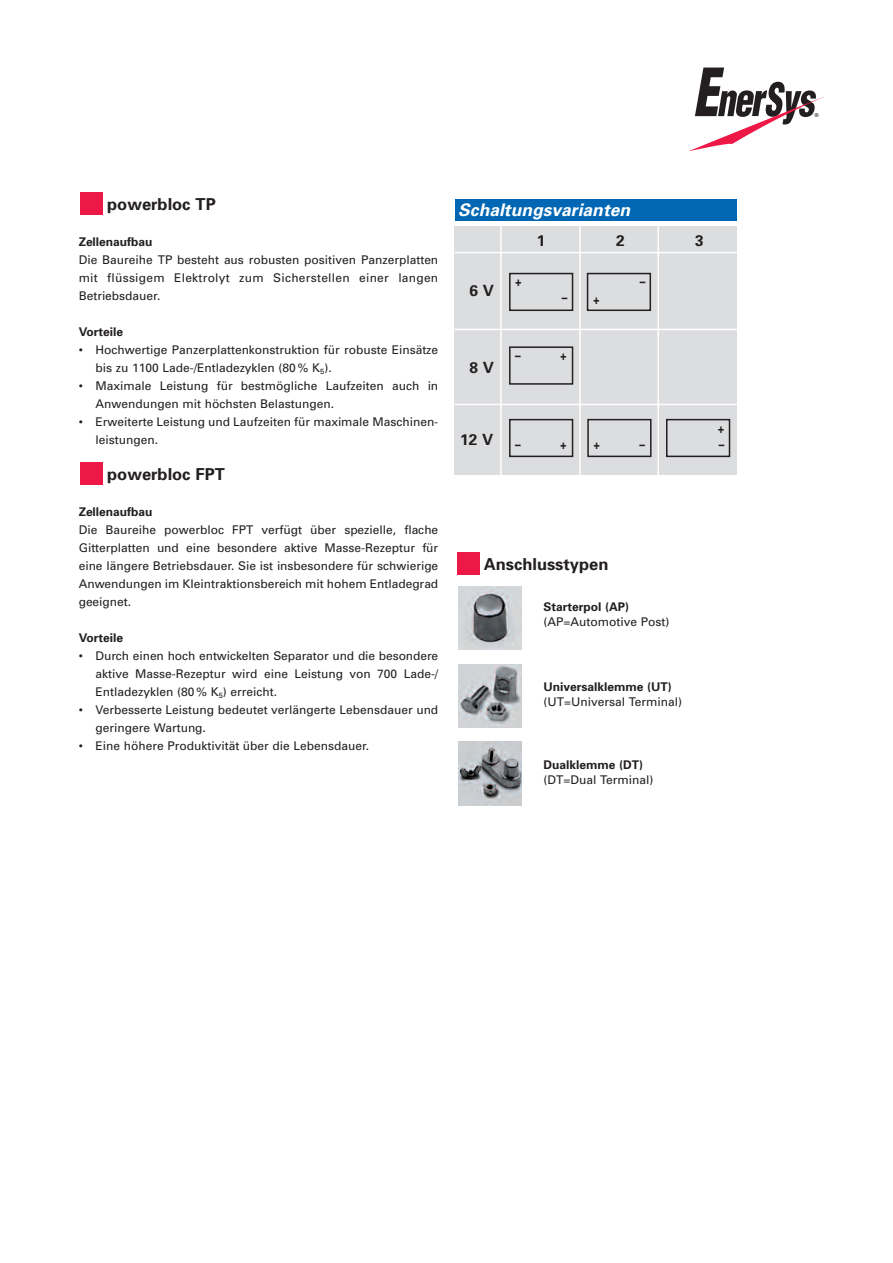
<style>
.page{position:relative;width:893px;height:1263px;background:#fff}
.page>*{position:absolute;margin:0;border:0;box-sizing:border-box;transform-origin:0 0}
.t1{font:italic 700 17.4px "Univers";letter-spacing:.005em;color:#fff}
.t2{font:700 16.5px "Univers";color:#231f20}
.t3{font:700 15.45px "Univers";color:#231f20}
.t4{font:700 13.35px/16px "Univers";color:#231f20;scale:.84 1}
.t5{font:12px/18px "Univers";color:#231f20}
.t6{font:700 12px "Univers";color:#231f20}
.t7{font:5.4px "Univers";color:#231f20}
</style>
<div class="page">
<div style="left:80px;top:462px;width:23px;height:23px;background:#ed1845"></div>
<div style="left:457px;top:552px;width:22px;height:23px;background:#ed1845"></div>
<div style="left:80px;top:192px;width:23px;height:23px;background:#ed1845"></div>
<div style="left:455px;top:226px;width:282px;height:249px;background:#dcdddf"></div>
<div style="left:455px;top:199px;width:282px;height:22px;background:#0166b3"></div>
<hr style="left:500px;top:224px;width:2px;height:255px;background:#fff">
<hr style="left:579px;top:224px;width:2px;height:256px;background:#fff">
<hr style="left:455px;top:329px;width:361px;height:1px;background:#fff">
<hr style="left:455px;top:252px;width:361px;height:1px;background:#fff">
<div style="left:509px;top:273px;width:64px;height:38px;border:2px solid #231f20"></div>
<div style="left:587px;top:273px;width:64px;height:38px;border:2px solid #231f20"></div>
<hr style="left:455px;top:404px;width:361px;height:1px;background:#fff">
<hr style="left:657px;top:224px;width:2px;height:256px;background:#fff">
<div style="left:509px;top:346px;width:64px;height:39px;border:2px solid #231f20"></div>
<div style="left:509px;top:419px;width:64px;height:38px;border:2px solid #231f20"></div>
<div style="left:587px;top:419px;width:64px;height:38px;border:2px solid #231f20"></div>
<div style="left:666px;top:419px;width:64px;height:38px;border:2px solid #231f20"></div>
<img style="left:458px;top:586px;width:64px;height:64px">
<img style="left:458px;top:664px;width:64px;height:64px">
<img style="left:458px;top:741px;width:64px;height:64px">
<svg style="left:689px;top:68px;width:135px;height:83px"></svg>
<h2 class="t2" style="left:107px;top:198px;width:110px">powerbloc TP</h2>
<p class="t6" style="left:79px;top:237px;width:75px">Zellenaufbau</p>
<p class="t5" style="left:79px;top:251px;width:361px;text-align:justify">Die Baureihe TP besteht aus robusten positiven Panzerplatten mit flüssigem Elektrolyt zum Sicherstellen einer langen Betriebsdauer.</p>
<p class="t6" style="left:79px;top:327px;width:46px">Vorteile</p>
<p class="t5" style="left:96px;top:341px;width:344px;text-indent:-17px">• Hochwertige Panzerplattenkonstruktion für robuste Einsätze bis zu 1100 Lade-/Entladezyklen (80 % K<sub>5</sub>).</p>
<p class="t5" style="left:96px;top:377px;width:344px;text-indent:-17px">• Maximale Leistung für bestmögliche Laufzeiten auch in<br>Anwendungen mit höchsten Belastungen.</p>
<p class="t5" style="left:96px;top:413px;width:344px;text-indent:-17px">• Erweiterte Leistung und Laufzeiten für maximale Maschinen&shy;leistungen.</p>
<h2 class="t2" style="left:107px;top:468px;width:119px">powerbloc FPT</h2>
<p class="t6" style="left:79px;top:507px;width:75px">Zellenaufbau</p>
<p class="t5" style="left:79px;top:521px;width:361px;text-align:justify">Die Baureihe powerbloc FPT verfügt über spezielle, flache Gitterplatten und eine besondere aktive Masse-Rezeptur für eine längere Betriebsdauer. Sie ist insbesondere für schwierige Anwendungen im Kleintraktionsbereich mit hohem Entladegrad geeignet.</p>
<p class="t6" style="left:79px;top:633px;width:46px">Vorteile</p>
<p class="t5" style="left:96px;top:647px;width:344px;text-align:justify;text-indent:-17px">• Durch einen hoch entwickelten Separator und die besondere aktive Masse-Rezeptur wird eine Leistung von 700 Lade-/ Entladezyklen (80 % K<sub>5</sub>) erreicht.</p>
<p class="t5" style="left:96px;top:701px;width:344px;text-indent:-17px">• Verbesserte Leistung bedeutet verlängerte Lebensdauer und geringere Wartung.</p>
<p class="t5" style="left:79px;top:737px;width:292px">• Eine höhere Produktivität über die Lebensdauer.</p>
<h1 class="t1" style="left:458px;top:203px;width:173px">Schaltungsvarianten</h1>
<p class="t3" style="left:469px;top:285px;width:26px">6 V</p>
<p class="t3" style="left:469px;top:362px;width:26px">8 V</p>
<p class="t4" style="left:515px;top:275px;width:9px">+</p>
<p class="t3" style="left:537px;top:234px;width:10px">1</p>
<p class="t3" style="left:616px;top:234px;width:10px">2</p>
<p class="t3" style="left:695px;top:234px;width:10px">3</p>
<p class="t4" style="left:562px;top:291px;width:8px">–</p>
<p class="t4" style="left:593px;top:293px;width:9px">+</p>
<p class="t4" style="left:640px;top:275px;width:8px">–</p>
<p class="t4" style="left:515px;top:349px;width:8px">–</p>
<p class="t4" style="left:560px;top:349px;width:9px">+</p>
<p class="t3" style="left:460px;top:433px;width:34px">12 V</p>
<p class="t4" style="left:515px;top:437px;width:8px">–</p>
<p class="t4" style="left:560px;top:437px;width:9px">+</p>
<p class="t4" style="left:593px;top:437px;width:9px">+</p>
<p class="t4" style="left:639px;top:437px;width:8px">–</p>
<p class="t4" style="left:718px;top:421px;width:9px">+ –</p>
<h2 class="t2" style="left:484px;top:558px;width:126px">Anschlusstypen</h2>
<p class="t6" style="left:544px;top:602px;width:87px">Starterpol (AP)</p>
<p class="t5" style="left:544px;top:614px;width:127px">(AP=Automotive Post)</p>
<p class="t6" style="left:544px;top:682px;width:130px">Universalklemme (UT)</p>
<p class="t5" style="left:544px;top:694px;width:140px">(UT=Universal Terminal)</p>
<p class="t6" style="left:544px;top:760px;width:101px">Dualklemme (DT)</p>
<p class="t5" style="left:544px;top:772px;width:111px">(DT=Dual Terminal)</p>
<p class="t7" style="left:814px;top:113px;width:6px">®</p>
</div>
